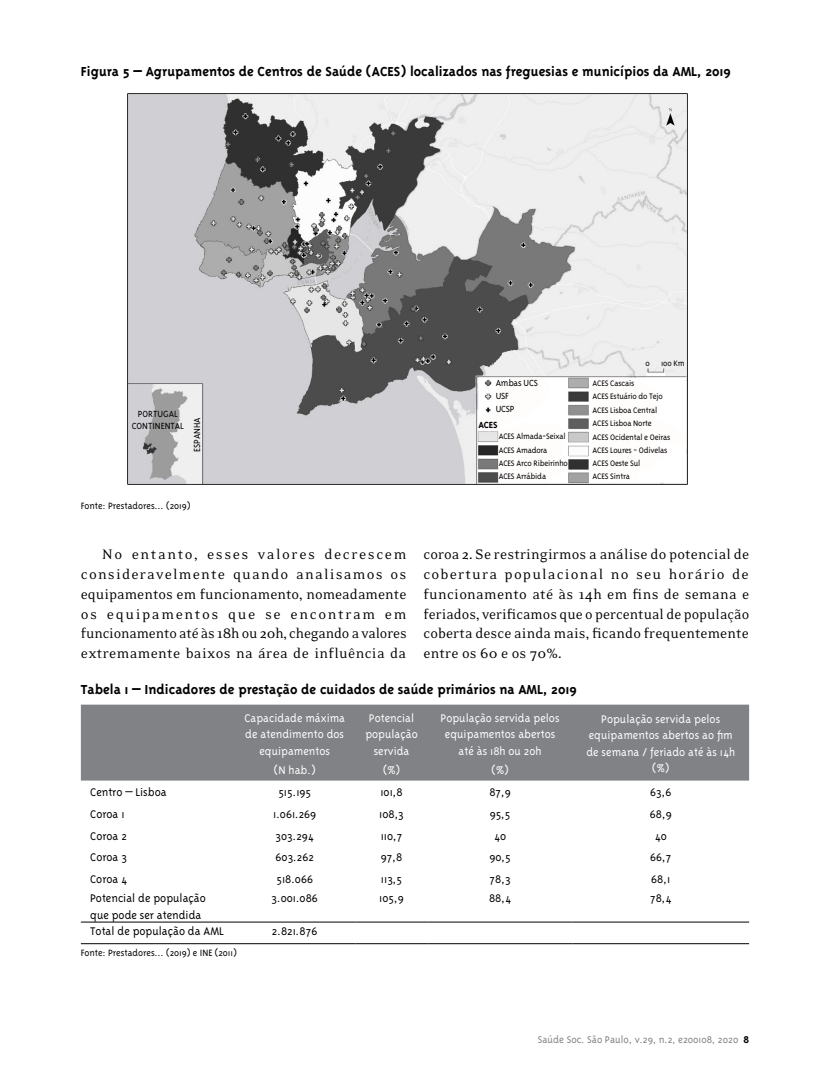
<style>
.page{position:relative;width:830px;height:1085px;background:#fff}
.page>*{position:absolute;margin:0;border:0;box-sizing:border-box;transform-origin:0 0}
.t1{font:15.75px/19.8px "Eidetic Neo";letter-spacing:.005em;color:#000;text-align:justify}
.t2{font:700 15px "Triplex";color:#000}
.t3{font:300 12.75px/17.2px "Triplex";color:#000}
.t4{font:300 12.75px/16.5px "Triplex";color:#fff;text-align:center}
.t5{font:300 11.25px "Triplex";color:#808285}
.t6{font:300 10.5px "Triplex";color:#000}
.t7{font:300 10.2px/12.3px "Triplex";color:#000;text-align:center}
.t8{font:300 10.2px/12.8px "Triplex";letter-spacing:-.02em;color:#000}
.t9{font:700 10.2px "Triplex";color:#000}
.t10{font:300 9.15px/13.5px "Triplex";letter-spacing:-.02em;color:#000}
.s1{font-weight:700;color:#000}
</style>
<div class="page">
<img style="left:127px;top:93px;width:561px;height:392px">
<div style="left:81px;top:704px;width:667px;height:76px;background:#808285"></div>
<hr style="left:81px;top:943px;width:153px;height:1px;background:#000">
<hr style="left:234px;top:943px;width:121px;height:1px;background:#000">
<hr style="left:355px;top:943px;width:72px;height:1px;background:#000">
<hr style="left:427px;top:943px;width:145px;height:1px;background:#000">
<hr style="left:572px;top:943px;width:176px;height:1px;background:#000">
<hr style="left:81px;top:921px;width:153px;height:1px;background:#000">
<hr style="left:234px;top:921px;width:121px;height:1px;background:#000">
<hr style="left:355px;top:921px;width:72px;height:1px;background:#000">
<hr style="left:427px;top:921px;width:145px;height:1px;background:#000">
<hr style="left:572px;top:921px;width:176px;height:1px;background:#000">
<p class="t2" style="left:81px;top:63px;width:651px">Figura 5 – Agrupamentos de Centros de Saúde (ACES) localizados nas freguesias e municípios da AML, 2019</p>
<p class="t7" style="left:132px;top:407px;width:54px">PORTUGAL<br>CONTINENTAL</p>
<p class="t7" style="left:190px;top:452px;width:36px;rotate:-90deg">ESPANHA</p>
<p class="t8" style="left:495px;top:376px;width:44px">Ambas UCS<br>USF</p>
<p class="t7" style="left:495px;top:403px;width:20px">UCSP</p>
<p class="t10" style="left:498px;top:429px;width:71px">ACES Almada-Seixal<br>ACES Amadora<br>ACES Arco Ribeirinho<br>ACES Arrábida</p>
<p class="t9" style="left:478px;top:419px;width:20px">ACES</p>
<p class="t10" style="left:645px;top:356px;width:40px">0 100 Km</p>
<p class="t10" style="left:592px;top:390px;width:72px">ACES Estuário do Tejo<br>ACES Lisboa Central<br>ACES Lisboa Norte</p>
<p class="t10" style="left:592px;top:430px;width:79px;line-height:13px">ACES Ocidental e Oeiras<br>ACES Loures - Odivelas<br>ACES Oeste Sul<br>ACES Sintra</p>
<p class="t10" style="left:592px;top:376px;width:43px">ACES Cascais</p>
<p class="t6" style="left:81px;top:499px;width:111px">Fonte: Prestadores… (2019)</p>
<p class="t1" style="left:81px;top:545px;width:327px;text-indent:21px">No entanto, esses valores decrescem consideravelmente quando analisamos os equipamentos em funcionamento, nomeadamente os equipamentos que se encontram em funcionamento até às 18h ou 20h, chegando a valores extremamente baixos na área de influência da</p>
<p class="t1" style="left:423px;top:545px;width:327px">coroa 2. Se restringirmos a análise do potencial de cobertura populacional no seu horário de funcionamento até às 14h em fins de semana e feriados, verificamos que o percentual de população coberta desce ainda mais, ficando frequentemente entre os 60 e os 70%.</p>
<p class="t2" style="left:81px;top:681px;width:497px">Tabela 1 – Indicadores de prestação de cuidados de saúde primários na AML, 2019</p>
<p class="t4" style="left:244px;top:709px;width:102px">Capacidade máxima de atendimento dos equipamentos</p>
<p class="t4" style="left:274px;top:761px;width:43px">(Nº hab.)</p>
<p class="t4" style="left:365px;top:709px;width:54px">Potencial população servida</p>
<p class="t4" style="left:383px;top:761px;width:18px">(%)</p>
<p class="t4" style="left:440px;top:709px;width:120px">População servida pelos equipamentos abertos até às 18h ou 20h</p>
<p class="t4" style="left:491px;top:761px;width:18px">(%)</p>
<p class="t4" style="left:586px;top:710px;width:150px">População servida pelos equipamentos abertos ao fim de semana / feriado até às 14h (%)</p>
<p class="t3" style="left:90px;top:783px;width:78px">Centro – Lisboa</p>
<p class="t3" style="left:278px;top:783px;width:34px">515.195</p>
<p class="t3" style="left:380px;top:783px;width:24px">101,8</p>
<p class="t3" style="left:489px;top:783px;width:23px">87,9</p>
<p class="t3" style="left:650px;top:783px;width:23px">63,6</p>
<p class="t3" style="left:90px;top:805px;width:36px">Coroa 1</p>
<p class="t3" style="left:273px;top:805px;width:45px">1.061.269</p>
<p class="t3" style="left:379px;top:805px;width:26px">108,3</p>
<p class="t3" style="left:489px;top:805px;width:22px">95,5</p>
<p class="t3" style="left:649px;top:805px;width:23px">68,9</p>
<p class="t3" style="left:90px;top:826px;width:38px">Coroa 2</p>
<p class="t3" style="left:275px;top:826px;width:40px">303.294</p>
<p class="t3" style="left:380px;top:826px;width:23px">110,7</p>
<p class="t3" style="left:494px;top:826px;width:14px">40</p>
<p class="t3" style="left:654px;top:826px;width:14px">40</p>
<p class="t3" style="left:90px;top:848px;width:38px">Coroa 3</p>
<p class="t3" style="left:275px;top:848px;width:40px">603.262</p>
<p class="t3" style="left:380px;top:848px;width:23px">97,8</p>
<p class="t3" style="left:489px;top:848px;width:23px">90,5</p>
<p class="t3" style="left:649px;top:848px;width:23px">66,7</p>
<p class="t3" style="left:90px;top:870px;width:39px">Coroa 4</p>
<p class="t3" style="left:276px;top:870px;width:38px">518.066</p>
<p class="t3" style="left:381px;top:870px;width:23px">113,5</p>
<p class="t3" style="left:489px;top:870px;width:23px">78,3</p>
<p class="t3" style="left:651px;top:870px;width:20px">68,1</p>
<p class="t3" style="left:90px;top:889px;width:117px">Potencial de população que pode ser atendida</p>
<p class="t3" style="left:271px;top:889px;width:48px">3.001.086</p>
<p class="t3" style="left:379px;top:889px;width:26px">105,9</p>
<p class="t3" style="left:489px;top:889px;width:23px">88,4</p>
<p class="t3" style="left:649px;top:889px;width:23px">78,4</p>
<p class="t3" style="left:90px;top:922px;width:135px">Total de população da AML</p>
<p class="t3" style="left:272px;top:922px;width:47px">2.821.876</p>
<p class="t6" style="left:81px;top:946px;width:157px">Fonte: Prestadores… (2019) e INE (2011)</p>
<p class="t5" style="left:537px;top:1033px;width:213px">Saúde Soc. São Paulo, v.29, n.2, e200108, 2020 <span class="s1">8</span></p>
</div>
